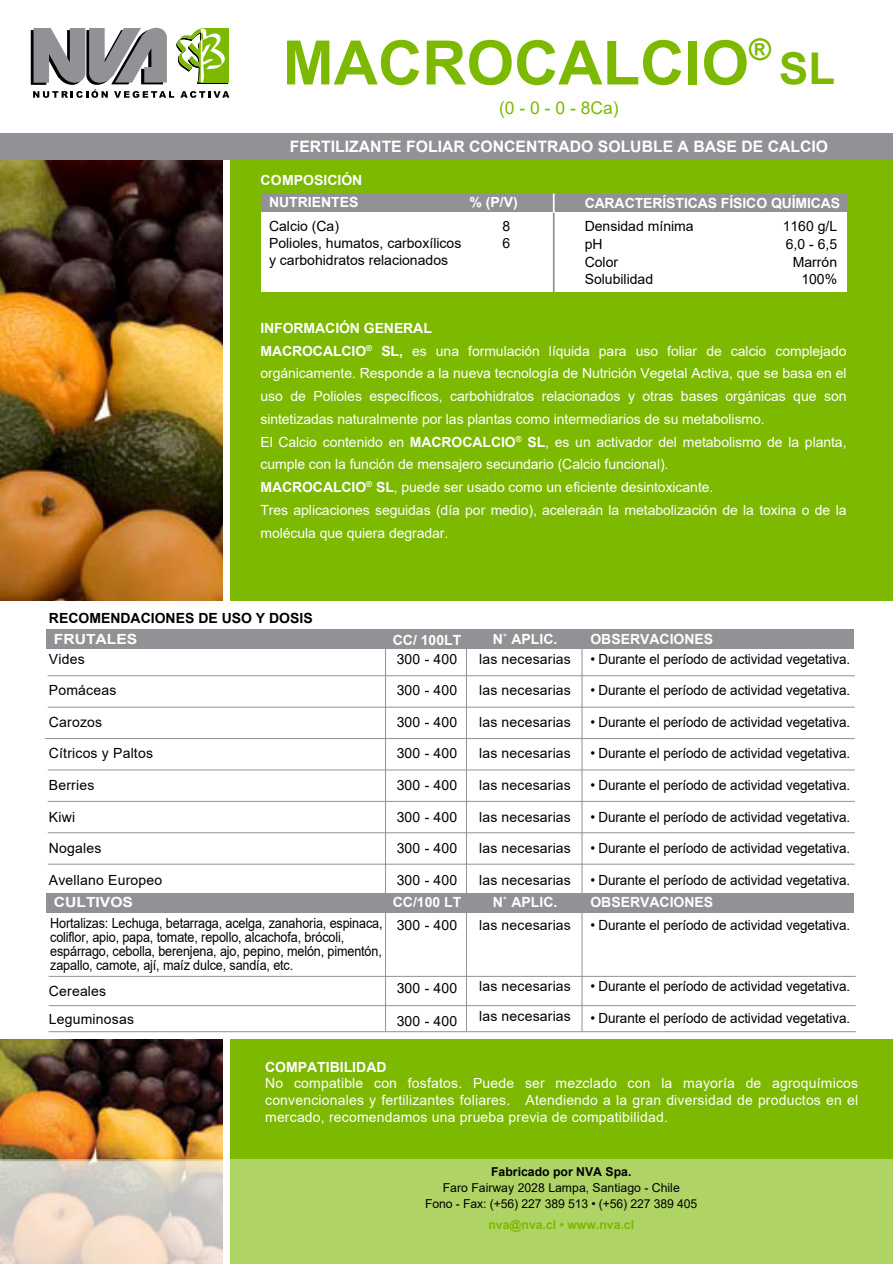
<style>
.page{position:relative;width:893px;height:1264px;background:#fff}
.page>*{position:absolute;margin:0;border:0;box-sizing:border-box;transform-origin:0 0}
.t1{font:700 61.25px "Arial";color:#7cb900}
.t2{font:700 43.75px "Arial";color:#7cb900}
.t3{font:17.5px "Arial";color:#7cb900}
.t4{font:700 15.75px "Arial";color:#fff}
.t5{font:14px/22.8px "Arial";letter-spacing:-.005em;color:#fff;text-align:justify}
.t6{font:14px "Arial";letter-spacing:-.005em;color:#000;scale:.96 1}
.t7{font:14px/28px "Arial";letter-spacing:.015em;color:#000}
.t8{font:14px/16.8px "Arial";letter-spacing:-.005em;color:#000}
.t9{font:14px/14px "Arial";letter-spacing:-.005em;color:#000;scale:.9 1}
.t10{font:700 14px "Arial";color:#fff}
.t11{font:700 14px "Arial";color:#000}
.t12{font:700 14px "Arial";color:#fff;scale:1.12 1}
.t13{font:12.25px/15.8px "Arial";color:#000;text-align:center}
.t14{font:700 12.25px "Arial";color:#7cb900}
.t15{font:700 12.25px "Arial";color:#000}
.s1{font-weight:700}
</style>
<div class="page">
<img style="left:0;top:159px;width:223px;height:442px">
<img style="left:0;top:1039px;width:223px;height:120px">
<div style="left:224px;top:158px;width:668px;height:1106px;background:#7cb900"></div>
<div style="left:223px;top:159px;width:7px;height:1105px;background:#fff"></div>
<div style="left:0;top:601px;width:892px;height:437px;background:#fff"></div>
<div style="left:261px;top:193px;width:585px;height:99px;background:#fff"></div>
<div style="left:261px;top:193px;width:585px;height:19px;background:#909296"></div>
<svg style="left:31px;top:28px;width:198px;height:70px"></svg>
<svg style="left:0;top:1159px;width:892px;height:105px;fill:#afd465"></svg>
<div style="left:0;top:133px;width:892px;height:26px;background:#909296"></div>
<div style="left:46px;top:629px;width:807px;height:19px;background:#909296"></div>
<div style="left:46px;top:893px;width:807px;height:19px;background:#909296"></div>
<hr style="left:48px;top:675px;width:806px;height:1px;background:#909296">
<hr style="left:48px;top:707px;width:806px;height:1px;background:#909296">
<hr style="left:48px;top:832px;width:806px;height:1px;background:#909296">
<hr style="left:48px;top:864px;width:806px;height:1px;background:#909296">
<hr style="left:49px;top:976px;width:806px;height:1px;background:#909296">
<hr style="left:49px;top:1005px;width:806px;height:1px;background:#909296">
<hr style="left:49px;top:1031px;width:806px;height:1px;background:#909296">
<hr style="left:385px;top:630px;width:1px;height:401px;background:#909296">
<hr style="left:581px;top:630px;width:1px;height:401px;background:#909296">
<hr style="left:466px;top:630px;width:1px;height:401px;background:#909296">
<hr style="left:45px;top:738px;width:809px;height:1px;background:#909296">
<hr style="left:48px;top:769px;width:806px;height:1px;background:#909296">
<hr style="left:48px;top:801px;width:806px;height:1px;background:#909296">
<svg style="left:553px;top:193px;width:1px;height:19px"></svg>
<hr style="left:553px;top:213px;width:1px;height:79px;background:#909296">
<h1 class="t1" style="left:283px;top:22px;width:490px">MACROCALCIO<sup>®</sup></h1>
<p class="t3" style="left:499px;top:96px;width:121px">(0 - 0 - 0 - 8Ca)</p>
<h2 class="t2" style="left:779px;top:40px;width:57px">SL</h2>
<p class="t4" style="left:290px;top:136px;width:540px">FERTILIZANTE FOLIAR CONCENTRADO SOLUBLE A BASE DE CALCIO</p>
<p class="t10" style="left:260px;top:171px;width:103px">COMPOSICIÓN</p>
<p class="t10" style="left:269px;top:193px;width:91px">NUTRIENTES</p>
<p class="t10" style="left:469px;top:193px;width:50px">% (P/V)</p>
<p class="t8" style="left:269px;top:218px;width:194px">Calcio (Ca)<br>Polioles, humatos, carboxílicos y carbohidratos relacionados</p>
<p class="t8" style="left:502px;top:218px;width:9px">8<br>6</p>
<p class="t10" style="left:584px;top:194px;width:257px">CARACTERÍSTICAS FÍSICO QUÍMICAS</p>
<p class="t8" style="left:584px;top:218px;width:110px">Densidad mínima</p>
<p class="t8" style="left:782px;top:218px;width:56px">1160 g/L</p>
<p class="t8" style="left:584px;top:235px;width:19px">pH</p>
<p class="t8" style="left:785px;top:235px;width:53px">6,0 - 6,5</p>
<p class="t8" style="left:584px;top:253px;width:35px">Color</p>
<p class="t8" style="left:792px;top:253px;width:46px">Marrón</p>
<p class="t8" style="left:584px;top:270px;width:70px">Solubilidad</p>
<p class="t8" style="left:801px;top:270px;width:37px">100%</p>
<p class="t5" style="left:260px;top:316px;width:587px;text-align:left"><span class="s1">INFORMACIÓN GENERAL<br>MACROCALCIO</span><sup>®</sup> <span class="s1">SL,</span> es una formulación líquida para uso foliar de calcio complejado orgánicamente. Responde a la nueva tecnología de Nutrición Vegetal Activa, que se basa en el uso de Polioles específicos, carbohidratos relacionados y otras bases orgánicas que son sintetizadas naturalmente por las plantas como intermediarios de su metabolismo.<br>El Calcio contenido en <span class="s1">MACROCALCIO</span><sup>®</sup> <span class="s1">SL</span>, es un activador del metabolismo de la planta, cumple con la función de mensajero secundario (Calcio funcional).<br><span class="s1">MACROCALCIO</span><sup>®</sup> <span class="s1">SL</span>, puede ser usado como un eficiente desintoxicante.<br>Tres aplicaciones seguidas (día por medio), aceleraán la metabolización de la toxina o de la molécula que quiera degradar.</p>
<p class="t11" style="left:49px;top:609px;width:265px">RECOMENDACIONES DE USO Y DOSIS</p>
<p class="t8" style="left:49px;top:650px;width:37px">Vides</p>
<p class="t7" style="left:49px;top:676px;width:69px">Pomáceas</p>
<p class="t7" style="left:49px;top:708px;width:55px">Carozos</p>
<p class="t7" style="left:49px;top:739px;width:106px">Cítricos y Paltos</p>
<p class="t7" style="left:49px;top:771px;width:47px">Berries</p>
<p class="t8" style="left:49px;top:808px;width:28px">Kiwi</p>
<p class="t7" style="left:49px;top:834px;width:54px">Nogales</p>
<p class="t7" style="left:49px;top:865px;width:115px">Avellano Europeo</p>
<p class="t12" style="left:54px;top:630px;width:76px">FRUTALES</p>
<p class="t10" style="left:393px;top:631px;width:70px">CC/ 100LT</p>
<p class="t10" style="left:493px;top:630px;width:66px">N˚ APLIC.</p>
<p class="t10" style="left:590px;top:630px;width:124px">OBSERVACIONES</p>
<p class="t6" style="left:590px;top:649px;width:272px">• Durante el período de actividad vegetativa.</p>
<p class="t6" style="left:590px;top:681px;width:272px">• Durante el período de actividad vegetativa.</p>
<p class="t6" style="left:590px;top:712px;width:272px">• Durante el período de actividad vegetativa.</p>
<p class="t6" style="left:590px;top:744px;width:272px">• Durante el período de actividad vegetativa.</p>
<p class="t6" style="left:590px;top:775px;width:272px">• Durante el período de actividad vegetativa.</p>
<p class="t6" style="left:590px;top:807px;width:272px">• Durante el período de actividad vegetativa.</p>
<p class="t6" style="left:590px;top:838px;width:272px">• Durante el período de actividad vegetativa.</p>
<p class="t6" style="left:590px;top:870px;width:272px">• Durante el período de actividad vegetativa.</p>
<p class="t6" style="left:590px;top:915px;width:272px">• Durante el período de actividad vegetativa.</p>
<p class="t8" style="left:396px;top:650px;width:62px">300 - 400</p>
<p class="t8" style="left:396px;top:682px;width:62px">300 - 400</p>
<p class="t8" style="left:396px;top:713px;width:62px">300 - 400</p>
<p class="t8" style="left:396px;top:745px;width:62px">300 - 400</p>
<p class="t8" style="left:396px;top:776px;width:62px">300 - 400</p>
<p class="t8" style="left:396px;top:808px;width:62px">300 - 400</p>
<p class="t8" style="left:396px;top:839px;width:62px">300 - 400</p>
<p class="t8" style="left:396px;top:871px;width:62px">300 - 400</p>
<p class="t8" style="left:396px;top:916px;width:62px">300 - 400</p>
<p class="t7" style="left:479px;top:645px;width:93px">las necesarias</p>
<p class="t7" style="left:479px;top:676px;width:93px">las necesarias</p>
<p class="t7" style="left:479px;top:708px;width:93px">las necesarias</p>
<p class="t7" style="left:479px;top:739px;width:93px">las necesarias</p>
<p class="t7" style="left:479px;top:771px;width:93px">las necesarias</p>
<p class="t7" style="left:479px;top:802px;width:93px">las necesarias</p>
<p class="t7" style="left:479px;top:834px;width:93px">las necesarias</p>
<p class="t7" style="left:479px;top:865px;width:93px">las necesarias</p>
<p class="t7" style="left:479px;top:911px;width:93px">las necesarias</p>
<p class="t12" style="left:54px;top:892px;width:72px">CULTIVOS</p>
<p class="t10" style="left:393px;top:892px;width:70px">CC/100 LT</p>
<p class="t10" style="left:493px;top:892px;width:66px">N˚ APLIC.</p>
<p class="t10" style="left:590px;top:892px;width:124px">OBSERVACIONES</p>
<p class="t9" style="left:50px;top:915px;width:371px">Hortalizas: Lechuga, betarraga, acelga, zanahoria, espinaca, coliflor, apio, papa, tomate, repollo, alcachofa, brócoli, espárrago, cebolla, berenjena, ajo, pepino, melón, pimentón, zapallo, camote, ají, maíz dulce, sandía, etc.</p>
<p class="t7" style="left:49px;top:977px;width:87px">Cereales<br>Leguminosas</p>
<p class="t8" style="left:396px;top:979px;width:62px">300 - 400</p>
<p class="t8" style="left:396px;top:1013px;width:62px">300 - 400</p>
<p class="t7" style="left:479px;top:971px;width:93px;line-height:29.8px">las necesarias las necesarias</p>
<p class="t6" style="left:590px;top:976px;width:272px">• Durante el período de actividad vegetativa.</p>
<p class="t6" style="left:590px;top:1008px;width:272px">• Durante el período de actividad vegetativa.</p>
<p class="t10" style="left:265px;top:1057px;width:123px">COMPATIBILIDAD</p>
<p class="t5" style="left:265px;top:1074px;width:594px;line-height:16.8px">No compatible con fosfatos. Puede ser mezclado con la mayoría de agroquímicos convencionales y fertilizantes foliares. Atendiendo a la gran diversidad de productos en el mercado, recomendamos una prueba previa de compatibilidad.</p>
<p class="t15" style="left:491px;top:1163px;width:142px">Fabricado por NVA Spa.</p>
<p class="t13" style="left:425px;top:1179px;width:274px">Faro Fairway 2028 Lampa, Santiago - Chile<br>Fono - Fax: (+56) 227 389 513 • (+56) 227 389 405</p>
<p class="t14" style="left:488px;top:1216px;width:147px">nva@nva.cl • www.nva.cl</p>
</div>
